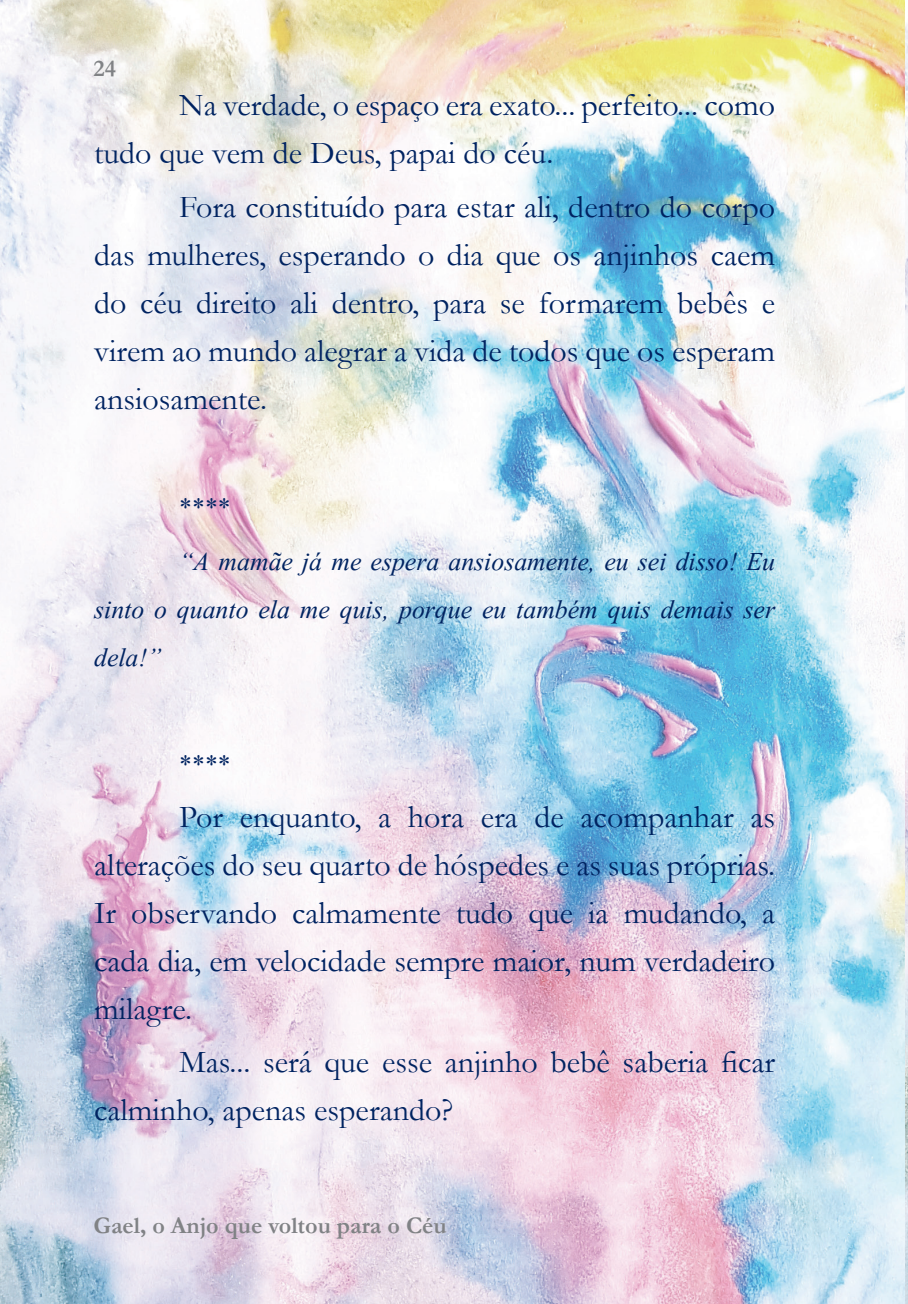
<style>
.page{position:relative;width:908px;height:1304px;background:#fff}
.page>*{position:absolute;margin:0;border:0;box-sizing:border-box;transform-origin:0 0}
.t1{font:32px/48px "Garamond";color:#002361}
.t2{font:italic 32px/48px "Aparajita";color:#002361;text-align:justify}
.t3{font:32px "Aparajita";color:#002361}
.t4{font:700 24px "Garamond";color:#808285}
</style>
<div class="page">
<img style="left:0;top:0;width:907px;height:1304px">
<svg style="left:904px;top:1300px;width:4px;height:4px"></svg>
<p class="t4" style="left:93px;top:52px;width:24px">24</p>
<p class="t1" style="left:94px;top:80px;width:682px;text-indent:85px">Na verdade, o espaço era exato... perfeito... como tudo que vem de Deus, papai do céu.</p>
<p class="t1" style="left:94px;top:182px;width:682px;text-align:justify;text-indent:85px">Fora constituído para estar ali, dentro do corpo das mulheres, esperando o dia que os anjinhos caem do céu direito ali dentro, para se formarem bebês e virem ao mundo alegrar a vida de todos que os esperam ansiosamente.</p>
<p class="t3" style="left:179px;top:492px;width:53px">****</p>
<p class="t2" style="left:94px;top:540px;width:682px;text-indent:85px">“A mamãe já me espera ansiosamente, eu sei disso! Eu sinto o quanto ela me quis, porque eu também quis demais ser dela!”</p>
<p class="t3" style="left:179px;top:749px;width:53px">****</p>
<p class="t1" style="left:94px;top:792px;width:682px;text-align:justify;text-indent:85px">Por enquanto, a hora era de acompanhar as alterações do seu quarto de hóspedes e as suas próprias.<br>Ir observando calmamente tudo que ia mudando, a cada dia, em velocidade sempre maior, num verdadeiro milagre.</p>
<p class="t1" style="left:94px;top:1037px;width:682px;text-indent:85px">Mas... será que esse anjinho bebê saberia ficar calminho, apenas esperando?</p>
<p class="t4" style="left:93px;top:1209px;width:354px">Gael, o Anjo que voltou para o Céu</p>
</div>
